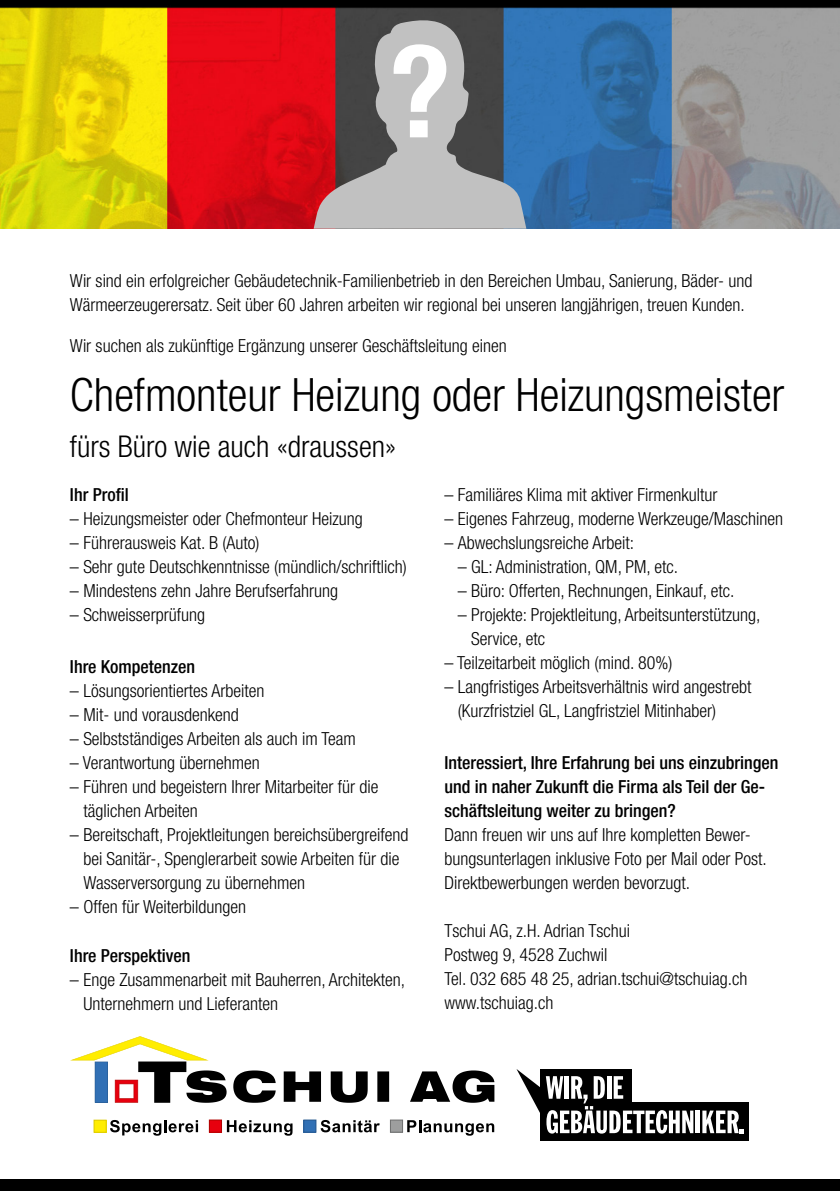
<style>
.page{position:relative;width:840px;height:1191px;background:#fff}
.page>*{position:absolute;margin:0;border:0;box-sizing:border-box;transform-origin:0 0}
.t1{font:700 condensed 128.8px "Helvetica Neue LT Com";color:#fff}
.t2{font:300 condensed 46px "Helvetica Neue LT Com";color:#000}
.t3{font:300 condensed 30px "Helvetica Neue LT Com";color:#000}
.t4{font:300 condensed 18px/24px "Helvetica Neue LT Com";color:#000}
.t5{font:500 condensed 18px/24px "Helvetica Neue LT Com";color:#000}
</style>
<div class="page">
<img style="left:0;top:0;width:839px;height:229px">
<div style="left:0;top:1179px;width:839px;height:12px;background:#000"></div>
<svg style="left:110px;top:1120px;width:88px;height:15px"></svg>
<svg style="left:227px;top:1120px;width:65px;height:15px"></svg>
<svg style="left:320px;top:1120px;width:59px;height:12px"></svg>
<svg style="left:407px;top:1120px;width:87px;height:15px"></svg>
<div style="left:94px;top:1120px;width:12px;height:12px;background:#ffed00"></div>
<div style="left:94px;top:1119px;width:12px;height:13px;border:1px solid #dcc900"></div>
<div style="left:390px;top:1120px;width:12px;height:12px;background:#9d9e9e"></div>
<div style="left:390px;top:1119px;width:12px;height:13px;border:1px solid #6f7070"></div>
<div style="left:303px;top:1120px;width:13px;height:12px;background:#3170b5"></div>
<div style="left:303px;top:1119px;width:13px;height:13px;border:1px solid #27588e"></div>
<div style="left:209px;top:1120px;width:12px;height:12px;background:#e7000e"></div>
<div style="left:209px;top:1119px;width:13px;height:13px;border:1px solid #b00402"></div>
<svg style="left:70px;top:1036px;width:424px;height:66px"></svg>
<div style="left:540px;top:1102px;width:208px;height:38px;background:#000"></div>
<hr style="left:695px;top:1110px;width:4px;height:23px;background:#fff">
<svg style="left:702px;top:1110px;width:41px;height:23px"></svg>
<svg style="left:516px;top:1069px;width:177px;height:64px"></svg>
<svg style="left:313px;top:19px;width:213px;height:210px;background:#8d8087"></svg>
<h1 class="t1" style="left:389px;top:14px;width:63px">?</h1>
<p class="t4" style="left:70px;top:268px;width:683px">Wir sind ein erfolgreicher Gebäudetechnik-Familienbetrieb in den Bereichen Umbau, Sanierung, Bäder- und<br>Wärmeerzeugerersatz. Seit über 60 Jahren arbeiten wir regional bei unseren langjährigen, treuen Kunden.</p>
<p class="t4" style="left:70px;top:333px;width:438px">Wir suchen als zukünftige Ergänzung unserer Geschäftsleitung einen</p>
<h2 class="t2" style="left:70px;top:368px;width:715px">Chefmonteur Heizung oder Heizungsmeister</h2>
<h3 class="t3" style="left:70px;top:429px;width:327px">fürs Büro wie auch «draussen»</h3>
<p class="t5" style="left:70px;top:482px;width:60px">Ihr Profil</p>
<p class="t4" style="left:70px;top:506px;width:294px">– Heizungsmeister oder Chefmonteur Heizung</p>
<p class="t4" style="left:70px;top:530px;width:191px">– Führerausweis Kat. B (Auto)</p>
<p class="t4" style="left:70px;top:554px;width:338px">– Sehr gute Deutschkenntnisse (mündlich/schriftlich)</p>
<p class="t4" style="left:70px;top:578px;width:269px">– Mindestens zehn Jahre Berufserfahrung</p>
<p class="t4" style="left:70px;top:602px;width:136px">– Schweisserprüfung</p>
<p class="t5" style="left:70px;top:655px;width:127px">Ihre Kompetenzen</p>
<p class="t4" style="left:70px;top:679px;width:196px">– Lösungsorientiertes Arbeiten</p>
<p class="t4" style="left:70px;top:703px;width:170px">– Mit- und vorausdenkend</p>
<p class="t4" style="left:70px;top:727px;width:287px">– Selbstständiges Arbeiten als auch im Team</p>
<p class="t4" style="left:70px;top:751px;width:191px">– Verantwortung übernehmen</p>
<p class="t4" style="left:83px;top:775px;width:296px;text-indent:-13px">– Führen und begeistern Ihrer Mitarbeiter für die täglichen Arbeiten</p>
<p class="t4" style="left:83px;top:823px;width:326px;text-indent:-13px">– Bereitschaft, Projektleitungen bereichsübergreifend bei Sanitär-, Spenglerarbeit sowie Arbeiten für die<br>Wasserversorgung zu übernehmen</p>
<p class="t4" style="left:70px;top:895px;width:177px">– Offen für Weiterbildungen</p>
<p class="t5" style="left:70px;top:943px;width:122px">Ihre Perspektiven</p>
<p class="t4" style="left:83px;top:967px;width:323px;text-indent:-13px">– Enge Zusammenarbeit mit Bauherren, Architekten,<br>Unternehmern und Lieferanten</p>
<p class="t4" style="left:444px;top:482px;width:274px">– Familiäres Klima mit aktiver Firmenkultur</p>
<p class="t4" style="left:444px;top:506px;width:340px">– Eigenes Fahrzeug, moderne Werkzeuge/Maschinen</p>
<p class="t4" style="left:444px;top:530px;width:191px">– Abwechslungsreiche Arbeit:</p>
<p class="t4" style="left:457px;top:554px;width:222px">– GL: Administration, QM, PM, etc.</p>
<p class="t4" style="left:457px;top:578px;width:278px">– Büro: Offerten, Rechnungen, Einkauf, etc.</p>
<p class="t4" style="left:471px;top:602px;width:291px;text-indent:-13px">– Projekte: Projektleitung, Arbeitsunterstützung,<br>Service, etc</p>
<p class="t4" style="left:444px;top:650px;width:229px">– Teilzeitarbeit möglich (mind. 80%)</p>
<p class="t4" style="left:457px;top:674px;width:295px;text-indent:-13px">– Langfristiges Arbeitsverhältnis wird angestrebt (Kurzfristziel GL, Langfristziel Mitinhaber)</p>
<p class="t5" style="left:444px;top:751px;width:335px">Interessiert, Ihre Erfahrung bei uns einzubringen und in naher Zukunft die Firma als Teil der Ge&shy;schäftsleitung weiter zu bringen?</p>
<p class="t4" style="left:444px;top:823px;width:324px">Dann freuen wir uns auf Ihre kompletten Bewer&shy;bungsunterlagen inklusive Foto per Mail oder Post.<br>Direktbewerbungen werden bevorzugt.</p>
<p class="t4" style="left:444px;top:919px;width:304px">Tschui AG, z.H. Adrian Tschui<br>Postweg 9, 4528 Zuchwil<br>Tel. 032 685 48 25, adrian.tschui@tschuiag.ch www.tschuiag.ch</p>
</div>
